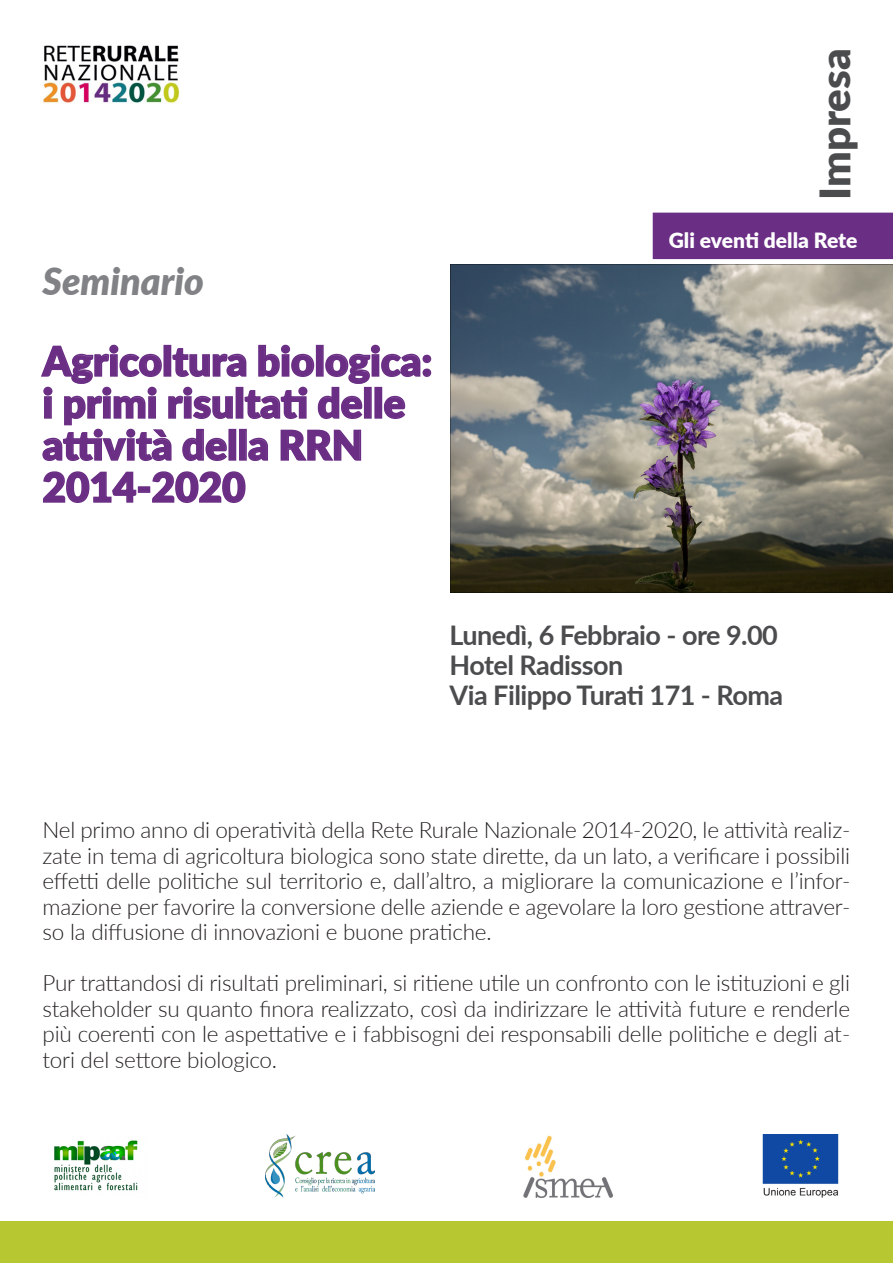
<style>
.page{position:relative;width:893px;height:1263px;background:#fff}
.page>*{position:absolute;margin:0;border:0;box-sizing:border-box;transform-origin:0 0}
.t1{font:900 42px "Lato";color:#4b4c4d}
.t2{font:900 40.5px "Lato";color:#6a2e84}
.t3{font:italic 900 37.5px "Lato";color:#808285}
.t4{font:700 27px "Lato";letter-spacing:-.02em;color:#4b4c4d}
.t5{font:300 22.5px/25.5px "Lato";letter-spacing:-.01em;color:#231f20;text-align:justify}
.t6{font:900 21px "Lato";color:#fff}
</style>
<div class="page">
<img style="left:43px;top:45px;width:137px;height:58px">
<div style="left:653px;top:213px;width:239px;height:45px;background:#6a2e84"></div>
<div style="left:653px;top:213px;width:240px;height:46px;border:2px solid #6a2e84"></div>
<svg style="left:41px;top:344px;width:391px;height:117px"></svg>
<svg style="left:43px;top:471px;width:95px;height:32px"></svg>
<div style="left:138px;top:486px;width:12px;height:7px;border:2px solid #6a2e84"></div>
<svg style="left:152px;top:471px;width:94px;height:32px"></svg>
<img style="left:523px;top:1135px;width:90px;height:62px">
<img style="left:266px;top:1134px;width:108px;height:63px">
<div style="left:0;top:1221px;width:893px;height:42px;background:#b7c732"></div>
<img style="left:450px;top:265px;width:443px;height:327px">
<img style="left:762px;top:1134px;width:77px;height:63px">
<img style="left:54px;top:1140px;width:84px;height:51px">
<p class="t1" style="left:804px;top:200px;width:153px;rotate:-90deg">Impresa</p>
<p class="t3" style="left:43px;top:253px;width:163px">Seminario</p>
<p class="t2" style="left:43px;top:331px;width:391px">Agricoltura biologica:</p>
<p class="t2" style="left:43px;top:373px;width:364px">i primi risultati delle</p>
<p class="t2" style="left:43px;top:415px;width:322px">attività della RRN</p>
<p class="t2" style="left:43px;top:457px;width:205px">2014-2020</p>
<p class="t6" style="left:669px;top:225px;width:190px">Gli eventi della Rete</p>
<p class="t4" style="left:450px;top:616px;width:330px">Lunedì, 6 Febbraio - ore 9.00</p>
<p class="t4" style="left:450px;top:646px;width:175px">Hotel Radisson</p>
<p class="t4" style="left:450px;top:676px;width:335px">Via Filippo Turati 171 - Roma</p>
<p class="t5" style="left:43px;top:816px;width:809px">Nel primo anno di operatività della Rete Rurale Nazionale 2014-2020, le attività realiz&shy;zate in tema di agricoltura biologica sono state dirette, da un lato, a verificare i possibili effetti delle politiche sul territorio e, dall’altro, a migliorare la comunicazione e l’infor&shy;mazione per favorire la conversione delle aziende e agevolare la loro gestione attraver&shy;so la diffusione di innovazioni e buone pratiche.</p>
<p class="t5" style="left:43px;top:969px;width:809px">Pur trattandosi di risultati preliminari, si ritiene utile un confronto con le istituzioni e gli stakeholder su quanto finora realizzato, così da indirizzare le attività future e renderle più coerenti con le aspettative e i fabbisogni dei responsabili delle politiche e degli at&shy;tori del settore biologico.</p>
</div>
